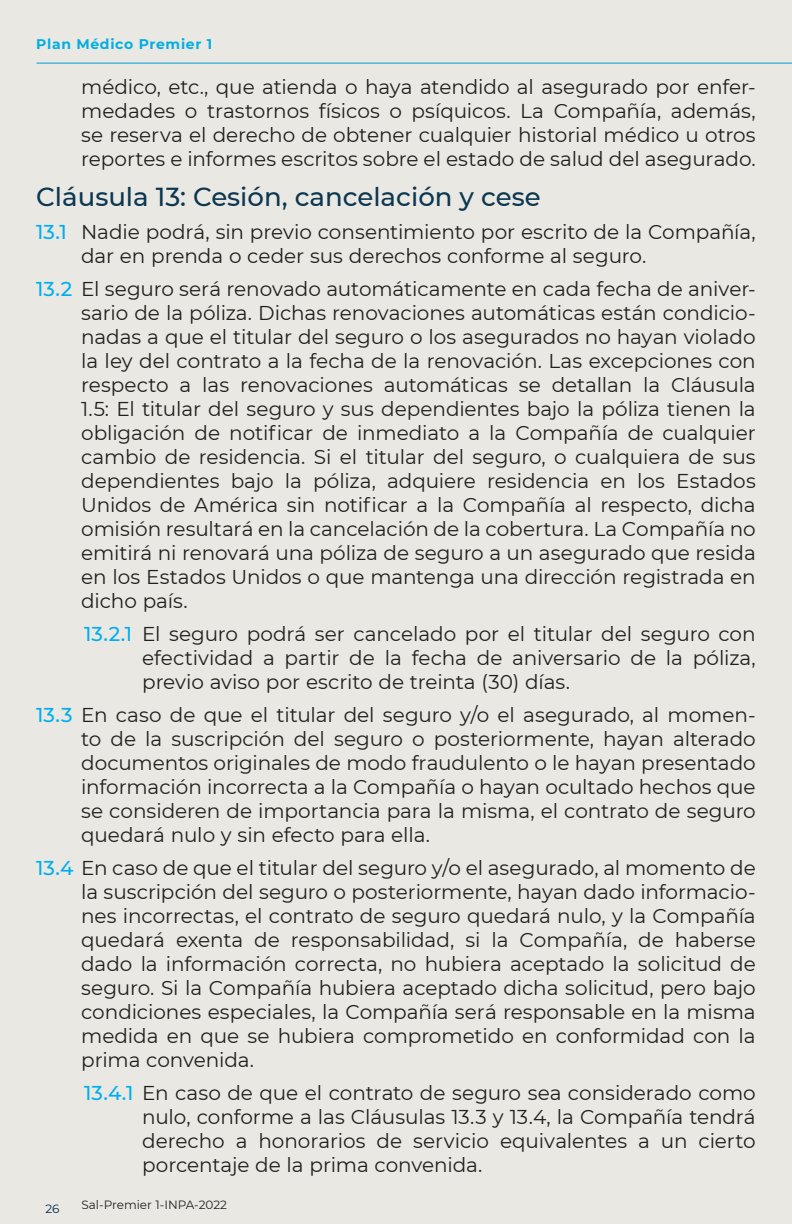
<style>
.page{position:relative;width:792px;height:1224px;background:#e9e8e2}
.page>*{position:absolute;margin:0;border:0;box-sizing:border-box;transform-origin:0 0}
.t1{font:500 26px "Montserrat";color:#0b3751}
.t2{font:20px/24px "Montserrat";letter-spacing:-.005em;color:#231f20;text-align:justify}
.t3{font:700 14px "Montserrat";letter-spacing:.05em;color:#03aee1}
.t4{font:12px "Montserrat";color:#231f20}
.t5{font:12px "Montserrat";color:#00294e}
.s1{font-weight:500;color:#00aeef}
</style>
<div class="page">
<hr style="left:36px;top:63px;width:756px;height:1px;background:#009dd9">
<p class="t3" style="left:36px;top:34px;width:178px">Plan Médico Premier 1</p>
<p class="t2" style="left:81px;top:74px;width:676px">médico, etc., que atienda o haya atendido al asegurado por enfer&shy;medades o trastornos físicos o psíquicos. La Compañía, además, se reserva el derecho de obtener cualquier historial médico u otros reportes e informes escritos sobre el estado de salud del asegurado.</p>
<h1 class="t1" style="left:36px;top:179px;width:506px">Cláusula 13: Cesión, cancelación y cese</h1>
<p class="t2" style="left:81px;top:219px;width:676px;text-indent:-45px"><span class="s1">13.1</span> Nadie podrá, sin previo consentimiento por escrito de la Compañía, dar en prenda o ceder sus derechos conforme al seguro.</p>
<p class="t2" style="left:81px;top:276px;width:676px;text-indent:-45px"><span class="s1">13.2</span> El seguro será renovado automáticamente en cada fecha de aniver&shy;sario de la póliza. Dichas renovaciones automáticas están condicio&shy;nadas a que el titular del seguro o los asegurados no hayan violado la ley del contrato a la fecha de la renovación. Las excepciones con respecto a las renovaciones automáticas se detallan la Cláusula 1.5: El titular del seguro y sus dependientes bajo la póliza tienen la obligación de notificar de inmediato a la Compañía de cualquier cambio de residencia. Si el titular del seguro, o cualquiera de sus dependientes bajo la póliza, adquiere residencia en los Estados Unidos de América sin notificar a la Compañía al respecto, dicha omisión resultará en la cancelación de la cobertura. La Compañía no emitirá ni renovará una póliza de seguro a un asegurado que resida en los Estados Unidos o que mantenga una dirección registrada en dicho país.</p>
<p class="t2" style="left:142px;top:621px;width:615px;text-indent:-58px"><span class="s1">13.2.1</span> El seguro podrá ser cancelado por el titular del seguro con efectividad a partir de la fecha de aniversario de la póliza, previo aviso por escrito de treinta (30) días.</p>
<p class="t2" style="left:81px;top:702px;width:676px;text-indent:-45px"><span class="s1">13.3</span> En caso de que el titular del seguro y/o el asegurado, al momen&shy;to de la suscripción del seguro o posteriormente, hayan alterado documentos originales de modo fraudulento o le hayan presentado información incorrecta a la Compañía o hayan ocultado hechos que se consideren de importancia para la misma, el contrato de seguro quedará nulo y sin efecto para ella.</p>
<p class="t2" style="left:81px;top:855px;width:676px;text-indent:-45px"><span class="s1">13.4</span> En caso de que el titular del seguro y/o el asegurado, al momento de la suscripción del seguro o posteriormente, hayan dado informacio&shy;nes incorrectas, el contrato de seguro quedará nulo, y la Compañía quedará exenta de responsabilidad, si la Compañía, de haberse dado la información correcta, no hubiera aceptado la solicitud de seguro. Si la Compañía hubiera aceptado dicha solicitud, pero bajo condiciones especiales, la Compañía será responsable en la misma medida en que se hubiera comprometido en conformidad con la prima convenida.</p>
<p class="t2" style="left:142px;top:1080px;width:615px;text-indent:-58px"><span class="s1">13.4.1</span> En caso de que el contrato de seguro sea considerado como nulo, conforme a las Cláusulas 13.3 y 13.4, la Compañía tendrá derecho a honorarios de servicio equivalentes a un cierto porcentaje de la prima convenida.</p>
<p class="t5" style="left:45px;top:1201px;width:16px">26</p>
<p class="t4" style="left:81px;top:1197px;width:147px">Sal-Premier 1-INPA-2022</p>
</div>
